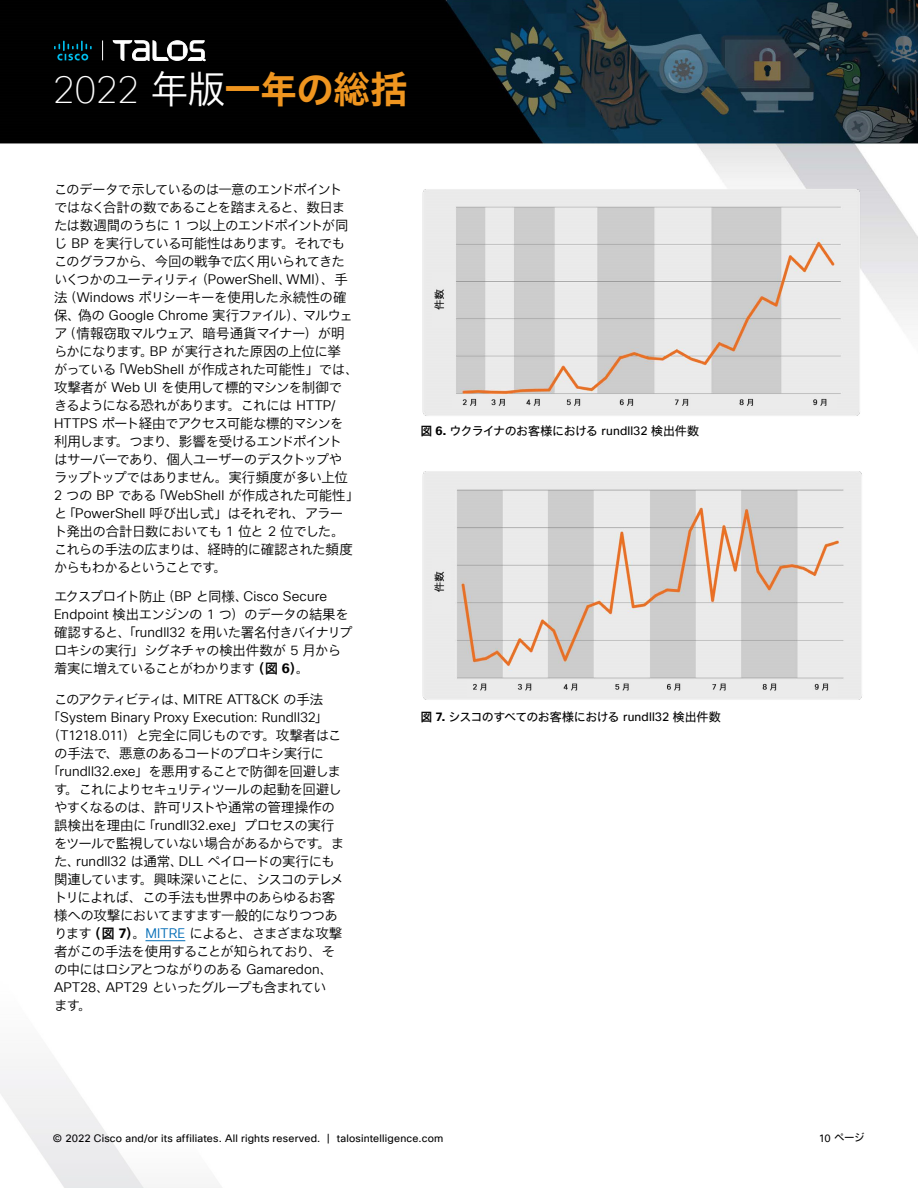
<style>
.page{position:relative;width:918px;height:1188px;background:#fff}
.page>*{position:absolute;margin:0;border:0;box-sizing:border-box;transform-origin:0 0}
.t1{font:37.35px "Cisco Sans JPN Bold";letter-spacing:-.025em;color:#ef951f}
.Paragraph_Style1{font:13.5px/18px "Cisco Sans JPN Light";letter-spacing:-.06em;color:#000}
.Paragraph_Style11{font:13.5px "Cisco Sans JPN Light";letter-spacing:-.055em;color:#000}
.Paragraph_Style3{font:13.5px/18px "Cisco Sans JPN Light";letter-spacing:-.065em;color:#000}
.Paragraph_Style11-2{font:13.5px "Cisco Sans JPN Light";letter-spacing:-.075em;color:#000}
.Paragraph_Style11-3{font:13.5px "Cisco Sans TT Light";letter-spacing:.01em;color:#000}
.Paragraph_Style11-4{font:13.5px "Cisco Sans JPN Light";letter-spacing:-.035em;color:#000}
.Paragraph_Style11-5{font:13.5px "Cisco Sans JPN Light";letter-spacing:-.11em;color:#000}
.Paragraph_Style11-6{font:13.5px "Cisco Sans JPN Light";letter-spacing:-.085em;color:#000}
.Paragraph_Style1-2{font:12px "Cisco Sans JPN";letter-spacing:-.04em;color:#000}
.t2{font:10.5px "Cisco Sans TT";letter-spacing:.02em;color:#000}
.t3{font:10.5px "Cisco Sans JPN";color:#000}
.s1{font-family:"Cisco Sans TT";font-weight:100;font-size:37.8px;color:#fff}
.s2{font-family:"Cisco Sans JPN Light";font-size:37.8px;color:#fff}
.s3{font-family:"Cisco Sans TT Light"}
.s4{font-family:"Cisco Sans JPN Bold"}
.s5{font-family:"Cisco Sans TT";font-weight:700}
.s6{font-family:"Cisco Sans JPN Light"}
.s7{font-family:"Cisco Sans TT Light";color:#006cb6}
.s8{font-family:"Cisco Sans TT"}
</style>
<div class="page">
<img style="left:422px;top:471px;width:440px;height:229px">
<img style="left:0;top:0;width:918px;height:325px">
<svg style="left:54px;top:41px;width:38px;height:19px"></svg>
<svg style="left:113px;top:41px;width:92px;height:20px"></svg>
<svg style="left:102px;top:40px;width:1px;height:20px"></svg>
<hr style="left:145px;top:940px;width:40px;height:1px;background:#006cb6">
<img style="left:420px;top:186px;width:444px;height:230px">
<h1 class="t1" style="left:53px;top:64px;width:356px"><span class="s1">2022</span> <span class="s2">年版</span>一年の総括</h1>
<p class="Paragraph_Style1" style="left:54px;top:182px;width:307px">このデータで示しているのは一意のエンドポイントではなく合計の数であることを踏まえると、数日または数週間のうちに <span class="s3">1</span> つ以上のエンドポイントが同じ <span class="s3">BP</span> を実行している可能性はあります。それでもこのグラフから、今回の戦争で広く用いられてきたいくつかのユーティリティ（<span class="s3">PowerShell</span>、<span class="s3">WMI</span>）、手法（<span class="s3">Windows</span> ポリシーキーを使用した永続性の確保、偽の <span class="s3">Google Chrome</span> 実行ファイル）、マルウェア（情報窃取マルウェア、暗号通貨マイナー）が明らかになります。<span class="s3">BP</span> が実行された原因の上位に挙<br>がっている「<span class="s3">WebShell</span> が作成された可能性」では、攻撃者が <span class="s3">Web UI</span> を使用して標的マシンを制御で<br>きるようになる恐れがあります。これには <span class="s3">HTTP/<br>HTTPS</span> ポート経由でアクセス可能な標的マシンを利用します。つまり、影響を受けるエンドポイント<br>はサーバーであり、個人ユーザーのデスクトップや<br>ラップトップではありません。実行頻度が多い上位<br><span class="s3">2</span> つの <span class="s3">BP</span> である「<span class="s3">WebShell</span> が作成された可能性」と「<span class="s3">PowerShell</span> 呼び出し式」はそれぞれ、アラート発出の合計日数においても <span class="s3">1</span> 位と <span class="s3">2</span> 位でした。これらの手法の広まりは、経時的に確認された頻度からもわかるということです。</p>
<p class="Paragraph_Style3" style="left:54px;top:588px;width:300px">エクスプロイト防止（<span class="s3">BP</span> と同様、<span class="s3">Cisco Secure<br>Endpoint</span> 検出エンジンの <span class="s3">1</span> つ）のデータの結果を確認すると、「<span class="s3">rundll32</span> を用いた署名付きバイナリプロキシの実行」シグネチャの検出件数が <span class="s3">5</span> 月から着実に増えていることがわかります<span class="s4">（図</span> <span class="s5">6</span><span class="s4">）</span>。</p>
<p class="Paragraph_Style11-5" style="left:54px;top:691px;width:271px">このアクティビティは、<span class="s3">MITRE ATT&amp;CK</span> の手法</p>
<p class="Paragraph_Style11-3" style="left:47px;top:709px;width:282px"><span class="s6">「</span>System Binary Proxy Execution: Rundll32<span class="s6">」</span></p>
<p class="Paragraph_Style11" style="left:47px;top:727px;width:296px">（<span class="s3">T1218.011</span>）と完全に同じものです。攻撃者はこ</p>
<p class="Paragraph_Style11" style="left:54px;top:745px;width:271px">の手法で、悪意のあるコードのプロキシ実行に</p>
<p class="Paragraph_Style11" style="left:47px;top:763px;width:295px">「<span class="s3">rundll32.exe</span>」を悪用することで防御を回避しま</p>
<p class="Paragraph_Style11-2" style="left:54px;top:781px;width:289px">す。これによりセキュリティツールの起動を回避し</p>
<p class="Paragraph_Style11" style="left:54px;top:799px;width:283px">やすくなるのは、許可リストや通常の管理操作の</p>
<p class="Paragraph_Style11-4" style="left:54px;top:817px;width:282px">誤検出を理由に「<span class="s3">rundll32.exe</span>」プロセスの実行</p>
<p class="Paragraph_Style11" style="left:54px;top:835px;width:292px">をツールで監視していない場合があるからです。ま</p>
<p class="Paragraph_Style11" style="left:54px;top:853px;width:282px">た、<span class="s3">rundll32</span> は通常、<span class="s3">DLL</span> ペイロードの実行にも</p>
<p class="Paragraph_Style11-2" style="left:54px;top:871px;width:291px">関連しています。興味深いことに、シスコのテレメ</p>
<p class="Paragraph_Style11" style="left:54px;top:889px;width:283px">トリによれば、この手法も世界中のあらゆるお客</p>
<p class="Paragraph_Style11" style="left:54px;top:907px;width:285px">様への攻撃においてますます一般的になりつつあ</p>
<p class="Paragraph_Style11" style="left:54px;top:925px;width:290px">ります<span class="s4">（図</span> <span class="s5">7</span><span class="s4">）</span>。<span class="s7">MITRE</span> によると、さまざまな攻撃</p>
<p class="Paragraph_Style11" style="left:54px;top:943px;width:283px">者がこの手法を使用することが知られており、そ</p>
<p class="Paragraph_Style11" style="left:54px;top:961px;width:281px">の中にはロシアとつながりのある <span class="s3">Gamaredon</span>、</p>
<p class="Paragraph_Style11-6" style="left:54px;top:979px;width:274px"><span class="s3">APT28</span>、<span class="s3">APT29</span> といったグループも含まれてい</p>
<p class="Paragraph_Style11" style="left:54px;top:997px;width:39px">ます。</p>
<p class="Paragraph_Style1-2" style="left:420px;top:423px;width:280px"><span class="s4">図</span> <span class="s5">6.</span> ウクライナのお客様における <span class="s8">rundll32</span> 検出件数</p>
<p class="Paragraph_Style1-2" style="left:420px;top:708px;width:302px"><span class="s4">図</span> <span class="s5">7.</span> シスコのすべてのお客様における <span class="s8">rundll32</span> 検出件数</p>
<p class="t2" style="left:53px;top:1131px;width:392px">© 2022 Cisco and/or its affiliates. All rights reserved. | talosintelligence.com</p>
<p class="t3" style="left:819px;top:1130px;width:47px"><span class="s8">10</span> ページ</p>
</div>
